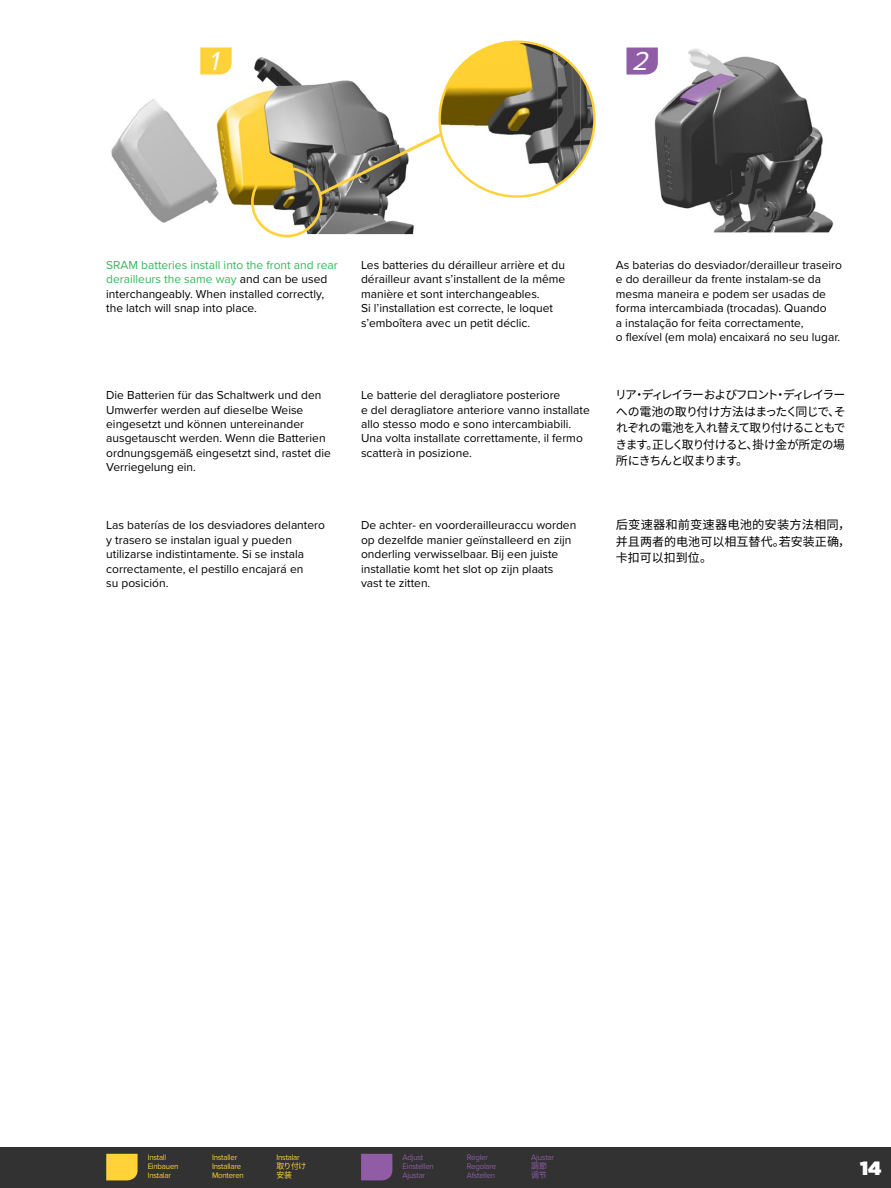
<style>
.page{position:relative;width:891px;height:1188px;background:#fff}
.page>*{position:absolute;margin:0;border:0;box-sizing:border-box;transform-origin:0 0}
.t1{font:italic 27px "Proxima Nova";color:#fff}
.t2{font:900 19.2px "Gotham";color:#fff}
.t3{font:12px/14.4px "Proxima Nova";color:#000}
.t4{font:12px/16.5px "Noto Sans CJ Kjp";letter-spacing:-.075em;color:#000;text-align:justify}
.t5{font:12px/16.5px "Noto Sans CJ Ksc";color:#000;text-align:justify}
.t6{font:8.25px "Proxima Nova";letter-spacing:-.025em;color:#ffd239;scale:.95 1}
.t7{font:8.25px "Proxima Nova";letter-spacing:-.025em;color:#8f5ca5;scale:.95 1}
.t8{font:8.25px "Noto Sans CJ Kjp";color:#ffd239;scale:.95 1}
.t9{font:8.25px "Noto Sans CJ Ksc";color:#ffd239;scale:.95 1}
.t10{font:8.25px "Noto Sans CJ Kjp";color:#8f5ca5;scale:.95 1}
.t11{font:8.25px "Noto Sans CJ Ksc";color:#8f5ca5;scale:.95 1}
.s1{color:#37b55c}
</style>
<div class="page">
<div style="left:0;top:1148px;width:891px;height:40px;background:#323232"></div>
<img style="left:111px;top:47px;width:347px;height:187px">
<img style="left:457px;top:168px;width:101px;height:66px">
<svg style="left:200px;top:48px;width:32px;height:27px"></svg>
<img style="left:580px;top:47px;width:254px;height:185px">
<div style="left:251px;top:167px;width:71px;height:70px;border:3px solid #ffd239;border-radius:50%"></div>
<img style="left:507px;top:43px;width:73px;height:142px">
<img style="left:440px;top:43px;width:67px;height:73px">
<img style="left:580px;top:74px;width:14px;height:90px">
<svg style="left:316px;top:131px;width:129px;height:67px"></svg>
<svg style="left:627px;top:48px;width:31px;height:27px"></svg>
<svg style="left:106px;top:1154px;width:32px;height:26px"></svg>
<svg style="left:361px;top:1154px;width:31px;height:26px"></svg>
<h1 class="t1" style="left:209px;top:44px;width:18px">1</h1>
<h1 class="t1" style="left:632px;top:44px;width:24px">2</h1>
<p class="t3" style="left:106px;top:258px;width:233px"><span class="s1">SRAM batteries install into the front and rear derailleurs the same way</span> and can be used interchangeably. When installed correctly, the latch will snap into place.</p>
<p class="t3" style="left:361px;top:258px;width:206px">Les batteries du dérailleur arrière et du dérailleur avant s’installent de la même manière et sont interchangeables.<br>Si l’installation est correcte, le loquet s’emboîtera avec un petit déclic.</p>
<p class="t3" style="left:616px;top:258px;width:228px">As baterias do desviador/derailleur traseiro e do derailleur da frente instalam-se da mesma maneira e podem ser usadas de forma intercambiada (trocadas). Quando<br>a instalação for feita correctamente,<br>o flexível (em mola) encaixará no seu lugar.</p>
<p class="t3" style="left:106px;top:388px;width:226px">Die Batterien für das Schaltwerk und den Umwerfer werden auf dieselbe Weise eingesetzt und können untereinander ausgetauscht werden. Wenn die Batterien ordnungsgemäß eingesetzt sind, rastet die Verriegelung ein.</p>
<p class="t3" style="left:361px;top:388px;width:230px">Le batterie del deragliatore posteriore<br>e del deragliatore anteriore vanno installate allo stesso modo e sono intercambiabili.<br>Una volta installate correttamente, il fermo scatterà in posizione.</p>
<p class="t4" style="left:615px;top:387px;width:232px">リア・ディレイラーおよびフロント・ディレイラーへの電池の取り付け方法はまったく同じで、それぞれの電池を入れ替えて取り付けることもできます。正しく取り付けると、掛け金が所定の場所にきちんと収まります。</p>
<p class="t3" style="left:106px;top:518px;width:220px">Las baterías de los desviadores delantero y trasero se instalan igual y pueden utilizarse indistintamente. Si se instala correctamente, el pestillo encajará en<br>su posición.</p>
<p class="t3" style="left:361px;top:518px;width:217px">De achter- en voorderailleuraccu worden op dezelfde manier geïnstalleerd en zijn onderling verwisselbaar. Bij een juiste installatie komt het slot op zijn plaats vast te zitten.</p>
<p class="t5" style="left:616px;top:517px;width:236px">后变速器和前变速器电池的安装方法相同，并且两者的电池可以相互替代。若安装正确，卡扣可以扣到位。</p>
<p class="t6" style="left:148px;top:1153px;width:21px">Install</p>
<p class="t6" style="left:212px;top:1153px;width:28px">Installer</p>
<p class="t6" style="left:276px;top:1153px;width:26px">Instalar</p>
<p class="t6" style="left:148px;top:1162px;width:34px">Einbauen</p>
<p class="t6" style="left:212px;top:1162px;width:32px">Installare</p>
<p class="t8" style="left:276px;top:1162px;width:33px">取り付け</p>
<p class="t6" style="left:148px;top:1171px;width:26px">Instalar</p>
<p class="t6" style="left:212px;top:1171px;width:35px">Monteren</p>
<p class="t9" style="left:276px;top:1171px;width:18px">安装</p>
<p class="t7" style="left:403px;top:1153px;width:23px">Adjust</p>
<p class="t7" style="left:467px;top:1153px;width:24px">Régler</p>
<p class="t7" style="left:531px;top:1153px;width:25px">Ajustar</p>
<p class="t7" style="left:403px;top:1162px;width:35px">Einstellen</p>
<p class="t7" style="left:467px;top:1162px;width:32px">Regolare</p>
<p class="t10" style="left:531px;top:1162px;width:18px">調節</p>
<p class="t7" style="left:403px;top:1171px;width:25px">Ajustar</p>
<p class="t7" style="left:467px;top:1171px;width:31px">Afstellen</p>
<p class="t11" style="left:531px;top:1171px;width:18px">调节</p>
<h2 class="t2" style="left:860px;top:1154px;width:23px">14</h2>
</div>
